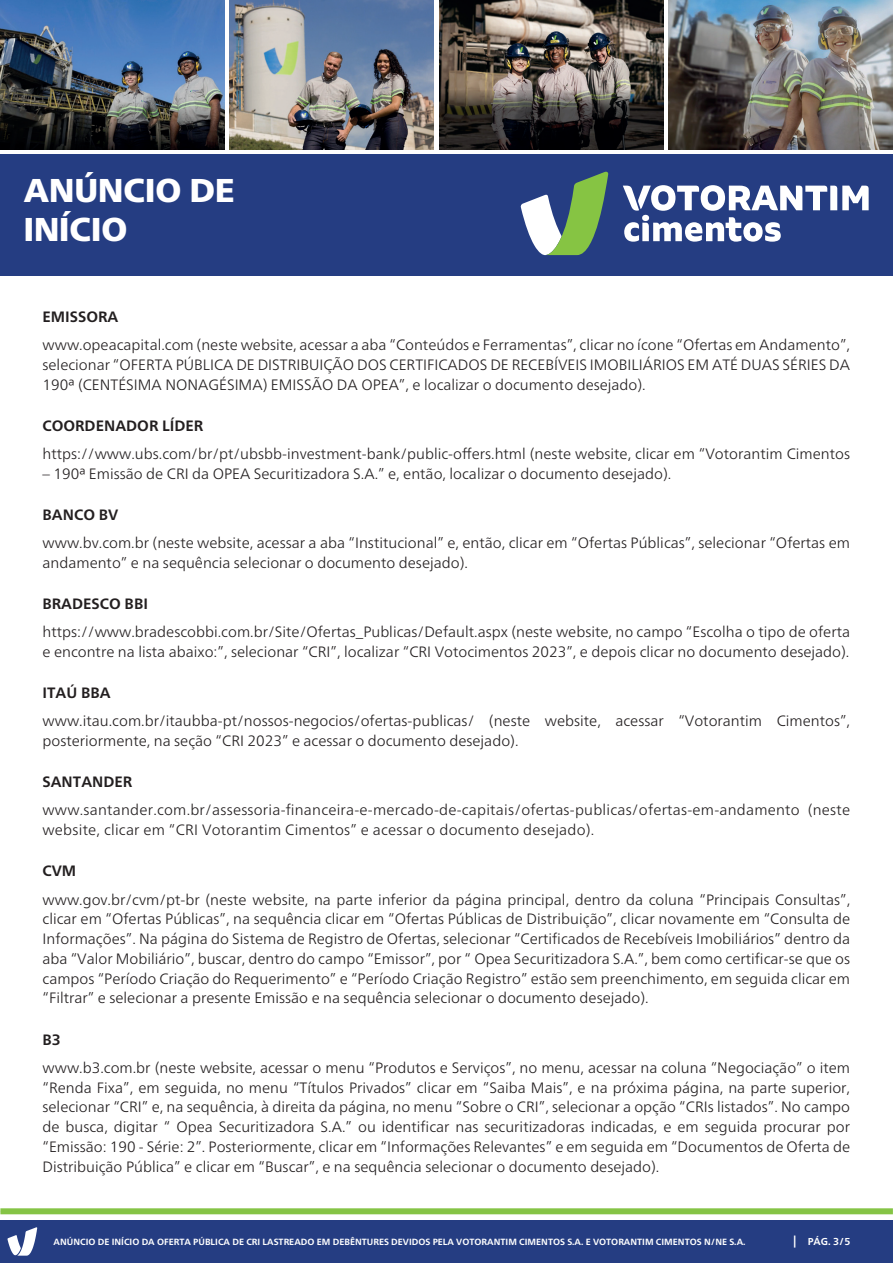
<style>
.page{position:relative;width:893px;height:1265px;background:#fff}
.page>*{position:absolute;margin:0;border:0;box-sizing:border-box;transform-origin:0 0}
.t1{font:900 33px/39.6px "Frutiger Neue LT";color:#fff}
.t2{font:300 15px/19.8px "Frutiger Neue LT";color:#231f20}
.t3{font:700 15px "Frutiger Neue LT";color:#231f20}
.t4{font:700 10.05px "Frutiger Neue LT";color:#fff}
.t5{font:700 9px "Frutiger Neue LT";color:#fff}
.s1{font-size:12px}
</style>
<div class="page">
<div style="left:0;top:1208px;width:893px;height:6px;background:#85c445"></div>
<div style="left:0;top:154px;width:893px;height:122px;background:#253d82"></div>
<svg style="left:623px;top:185px;width:246px;height:57px"></svg>
<svg style="left:520px;top:171px;width:88px;height:84px"></svg>
<div style="left:0;top:1220px;width:893px;height:42px;background:#253d82"></div>
<svg style="left:7px;top:1227px;width:30px;height:28px"></svg>
<img style="left:0;top:0;width:225px;height:149px">
<img style="left:439px;top:0;width:224px;height:149px">
<img style="left:230px;top:0;width:204px;height:149px">
<img style="left:669px;top:0;width:224px;height:149px">
<h1 class="t1" style="left:24px;top:170px;width:212px">ANÚNCIO DE<br>INÍCIO</h1>
<p class="t3" style="left:43px;top:307px;width:77px">EMISSORA</p>
<p class="t2" style="left:43px;top:335px;width:809px;text-align:justify">www.opeacapital.com (neste website, acessar a aba “Conteúdos e Ferramentas”, clicar no ícone “Ofertas em Andamento”, selecionar “OFERTA PÚBLICA DE DISTRIBUIÇÃO DOS CERTIFICADOS DE RECEBÍVEIS IMOBILIÁRIOS EM ATÉ DUAS SÉRIES DA 190ª (CENTÉSIMA NONAGÉSIMA) EMISSÃO DA OPEA”, e localizar o documento desejado).</p>
<p class="t3" style="left:43px;top:416px;width:162px">COORDENADOR LÍDER</p>
<p class="t2" style="left:43px;top:443px;width:809px">https://www.ubs.com/br/pt/ubsbb-investment-bank/public-offers.html (neste website, clicar em “Votorantim Cimentos</p>
<p class="t2" style="left:43px;top:463px;width:630px">– 190ª Emissão de CRI da OPEA Securitizadora S.A.” e, então, localizar o documento desejado).</p>
<p class="t3" style="left:43px;top:505px;width:77px">BANCO BV</p>
<p class="t2" style="left:43px;top:533px;width:809px">www.bv.com.br (neste website, acessar a aba “Institucional” e, então, clicar em “Ofertas Públicas”, selecionar “Ofertas em andamento” e na sequência selecionar o documento desejado).</p>
<p class="t3" style="left:43px;top:594px;width:107px">BRADESCO BBI</p>
<p class="t2" style="left:43px;top:622px;width:809px">https://www.bradescobbi.com.br/Site/Ofertas_Publicas/Default.aspx (neste website, no campo “Escolha o tipo de oferta e encontre na lista abaixo:”, selecionar “CRI”, localizar “CRI Votocimentos 2023”, e depois clicar no documento desejado).</p>
<p class="t3" style="left:43px;top:684px;width:70px">ITAÚ BBA</p>
<p class="t2" style="left:43px;top:711px;width:809px">www.itau.com.br/itaubba-pt/nossos-negocios/ofertas-publicas/ (neste website, acessar “Votorantim Cimentos”, posteriormente, na seção “CRI 2023” e acessar o documento desejado).</p>
<p class="t3" style="left:43px;top:773px;width:91px">SANTANDER</p>
<p class="t2" style="left:43px;top:800px;width:809px">www.santander.com.br/assessoria-financeira-e-mercado-de-capitais/ofertas-publicas/ofertas-em-andamento (neste website, clicar em “CRI Votorantim Cimentos” e acessar o documento desejado).</p>
<p class="t3" style="left:43px;top:862px;width:35px">CVM</p>
<p class="t2" style="left:43px;top:889px;width:809px;text-align:justify">www.gov.br/cvm/pt-br (neste website, na parte inferior da página principal, dentro da coluna “Principais Consultas”, clicar em “Ofertas Públicas”, na sequência clicar em “Ofertas Públicas de Distribuição”, clicar novamente em “Consulta de Informações”. Na página do Sistema de Registro de Ofertas, selecionar “Certificados de Recebíveis Imobiliários” dentro da aba “Valor Mobiliário”, buscar, dentro do campo “Emissor”, por “ Opea Securitizadora S.A.”, bem como certificar-se que os campos “Período Criação do Requerimento” e “Período Criação Registro” estão sem preenchimento, em seguida clicar em “Filtrar” e selecionar a presente Emissão e na sequência selecionar o documento desejado).</p>
<p class="t3" style="left:43px;top:1030px;width:20px">B3</p>
<p class="t2" style="left:43px;top:1057px;width:809px;text-align:justify">www.b3.com.br (neste website, acessar o menu “Produtos e Serviços”, no menu, acessar na coluna “Negociação” o item “Renda Fixa”, em seguida, no menu “Títulos Privados” clicar em “Saiba Mais”, e na próxima página, na parte superior, selecionar “CRI” e, na sequência, à direita da página, no menu “Sobre o CRI”, selecionar a opção “CRIs listados”. No campo de busca, digitar “ Opea Securitizadora S.A.” ou identificar nas securitizadoras indicadas, e em seguida procurar por “Emissão: 190 - Série: 2”. Posteriormente, clicar em “Informações Relevantes” e em seguida em “Documentos de Oferta de Distribuição Pública” e clicar em “Buscar”, e na sequência selecionar o documento desejado).</p>
<p class="t5" style="left:54px;top:1236px;width:693px">ANÚNCIO DE INÍCIO DA OFERTA PÚBLICA DE CRI LASTREADO EM DEBÊNTURES DEVIDOS PELA VOTORANTIM CIMENTOS S.A. E VOTORANTIM CIMENTOS N/NE S.A.</p>
<p class="t4" style="left:793px;top:1235px;width:59px"><span class="s1">|</span> PÁG. 3/5</p>
</div>
